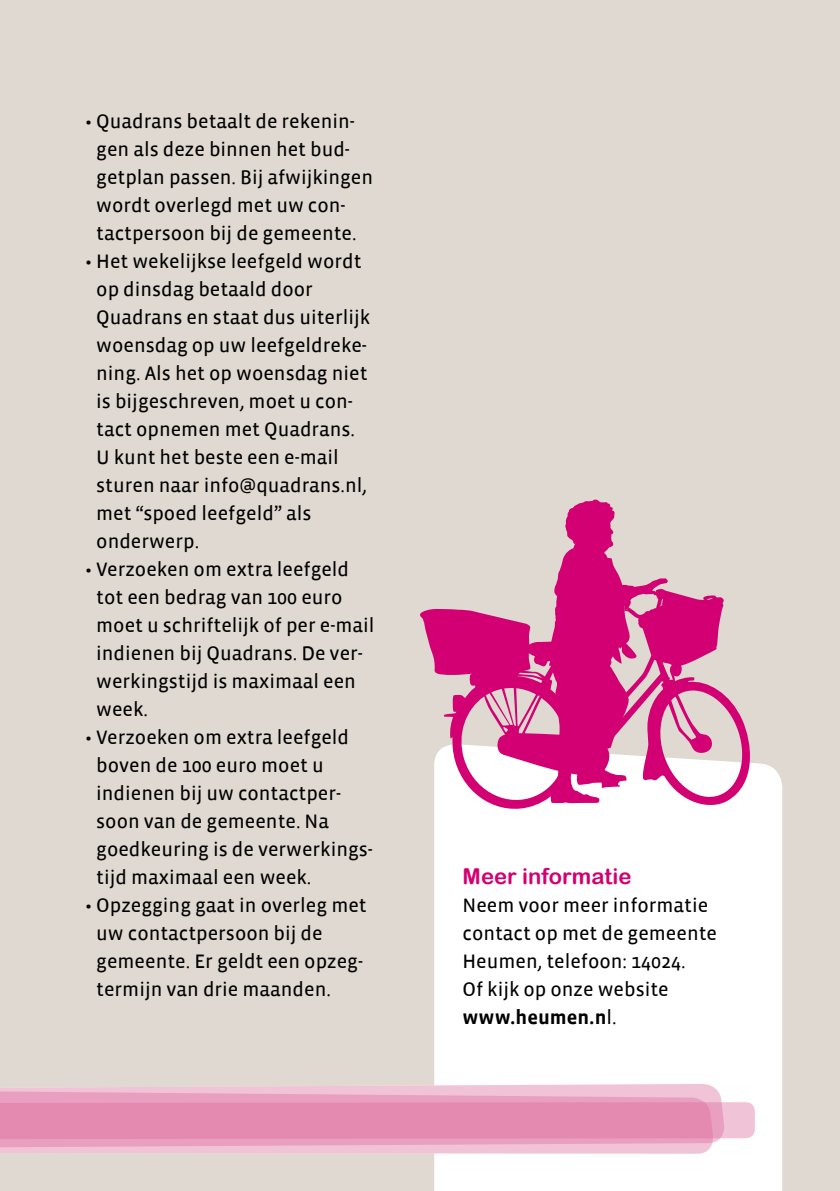
<style>
.page{position:relative;width:840px;height:1191px;background:#fff}
.page>*{position:absolute;margin:0;border:0;box-sizing:border-box;transform-origin:0 0}
.t1{font:22px "Arial Rounded MT Bold";color:#d20072}
.t2{font:20px/28px "Vista Sans Reg";color:#000}
.t3{font:700 20px "Vista Sans";color:#000}
.s1{font-family:"Vista Sans Reg";font-weight:400}
</style>
<div class="page">
<div style="left:0;top:0;width:839px;height:1191px;background:#dfd9d1"></div>
<div style="left:434px;top:763px;width:347px;height:428px;background:#fff"></div>
<svg style="left:251px;top:1083px;width:474px;height:74px;fill:#fff"></svg>
<svg style="left:0;top:1077px;width:714px;height:76px"></svg>
<svg style="left:0;top:1102px;width:754px;height:39px;background:#e58db3"></svg>
<svg style="left:420px;top:608px;width:200px;height:203px"></svg>
<svg style="left:549px;top:499px;width:207px;height:311px"></svg>
<p class="t2" style="left:96px;top:108px;width:278px;text-indent:-11px">• Quadrans betaalt de rekenin&shy;gen als deze binnen het bud&shy;getplan passen. Bij afwijkingen wordt overlegd met uw con&shy;tactpersoon bij de gemeente.</p>
<p class="t2" style="left:96px;top:248px;width:275px;text-indent:-11px">• Het wekelijkse leefgeld wordt op dinsdag betaald door<br>Quadrans en staat dus uiterlijk woensdag op uw leefgeldreke&shy;ning. Als het op woensdag niet is bijgeschreven, moet u con&shy;tact opnemen met Quadrans.<br>U kunt het beste een e-mail sturen naar info@quadrans.nl, met “spoed leefgeld” als onderwerp.</p>
<p class="t2" style="left:96px;top:556px;width:279px;text-indent:-11px">• Verzoeken om extra leefgeld tot een bedrag van 100 euro moet u schriftelijk of per e-mail indienen bij Quadrans. De ver&shy;werkingstijd is maximaal een week.</p>
<p class="t2" style="left:96px;top:724px;width:278px;text-indent:-11px">• Verzoeken om extra leefgeld boven de 100 euro moet u indienen bij uw contactper&shy;soon van de gemeente. Na goedkeuring is de verwerkings&shy;tijd maximaal een week.</p>
<p class="t2" style="left:96px;top:892px;width:272px;text-indent:-11px">• Opzegging gaat in overleg met uw contactpersoon bij de gemeente. Er geldt een opzeg&shy;termijn van drie maanden.</p>
<p class="t1" style="left:462px;top:863px;width:170px">Meer informatie</p>
<p class="t2" style="left:462px;top:892px;width:256px">Neem voor meer informatie contact op met de gemeente<br>Heumen, telefoon: 14024.<br>Of kijk op onze website</p>
<p class="t3" style="left:462px;top:1007px;width:155px">www.heumen.n<span class="s1">l.</span></p>
</div>
